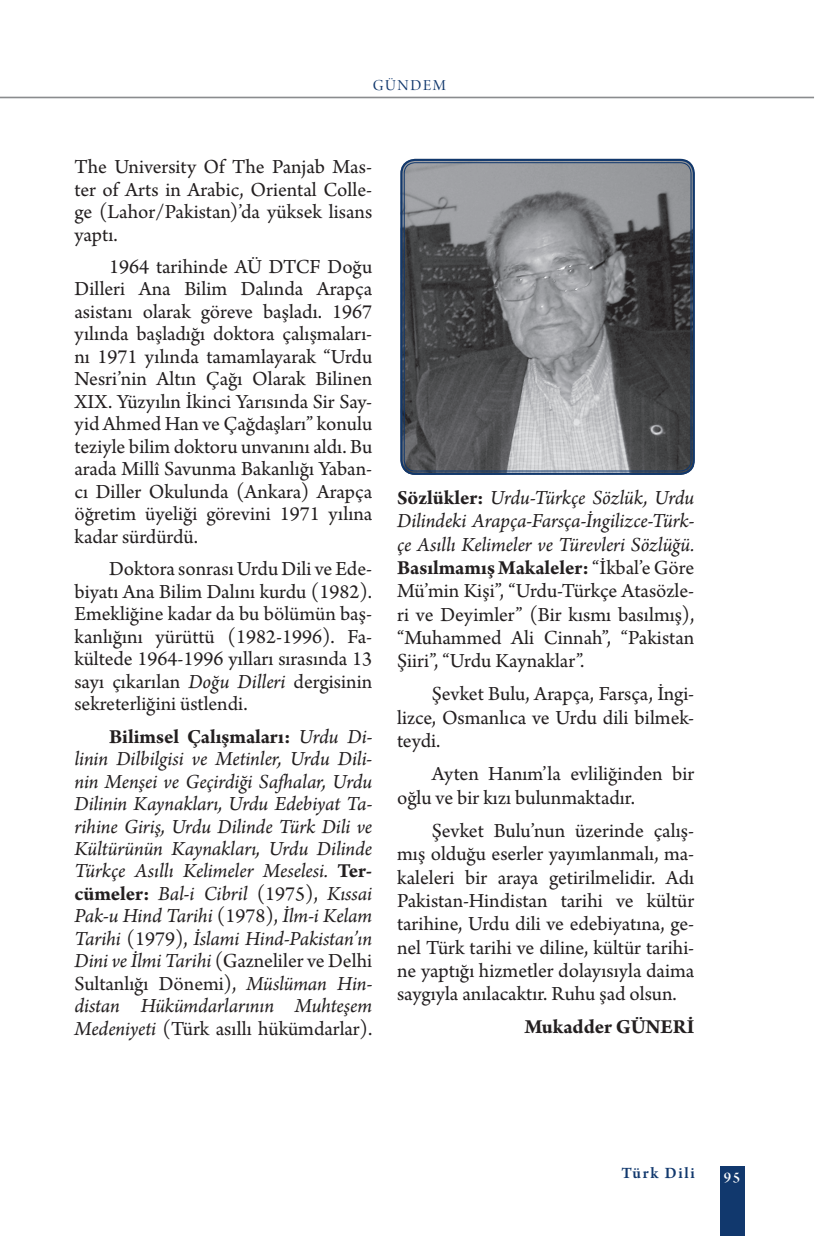
<style>
.page{position:relative;width:819px;height:1241px;background:#fff}
.page>*{position:absolute;margin:0;border:0;box-sizing:border-box;transform-origin:0 0}
.t1{font:21px/22.4px "Arno Pro";color:#231f20;text-align:justify}
.t2{font:italic 21px/22.4px "Arno Pro";letter-spacing:-.005em;color:#231f20;text-align:justify}
.t3{font:700 21px "Arno Pro";color:#231f20}
.t4{font:600 16.62px "Arno Pro";letter-spacing:.1em;color:#11386d}
.t5{font:16.1px "Arno Pro Display";letter-spacing:.1em;color:#11386d}
.t6{font:15.75px "Arno Pro Smbd Display";color:#fff}
.s1{font-style:italic}
.s2{font-weight:700;font-style:normal}
.s3{font-style:normal}
.s4{font-weight:700}
</style>
<div class="page">
<div style="left:719px;top:1166px;width:25px;height:69px;background:#11386d"></div>
<hr style="left:0;top:97px;width:814px;height:1px;background:#808285">
<img style="left:401px;top:159px;width:293px;height:316px">
<div style="left:400px;top:159px;width:294px;height:316px;border:2px solid #11386d;border-radius:14px"></div>
<div style="left:404px;top:162px;width:287px;height:309px;border:1px solid #11386d;border-radius:11px"></div>
<p class="t5" style="left:373px;top:77px;width:74px">GÜNDEM</p>
<p class="t1" style="left:74px;top:157px;width:299px">The University Of The Panjab Mas&shy;ter of Arts in Arabic, Oriental Colle&shy;ge (Lahor/Pakistan)’da yüksek lisans yaptı.</p>
<p class="t1" style="left:74px;top:256px;width:299px;text-indent:35px">1964 tarihinde AÜ DTCF Doğu Dilleri Ana Bilim Dalında Arapça asistanı olarak göreve başladı. 1967 yılında başladığı doktora çalışmaları&shy;nı 1971 yılında tamamlayarak “Urdu Nesri’nin Altın Çağı Olarak Bilinen XIX. Yüzyılın İkinci Yarısında Sir Say&shy;yid Ahmed Han ve Çağdaşları” konulu teziyle bilim doktoru unvanını aldı. Bu arada Millî Savunma Bakanlığı Yaban&shy;cı Diller Okulunda (Ankara) Arapça öğretim üyeliği görevini 1971 yılına kadar sürdürdü.</p>
<p class="t1" style="left:74px;top:558px;width:299px;text-indent:35px">Doktora sonrası Urdu Dili ve Ede&shy;biyatı Ana Bilim Dalını kurdu (1982).<br>Emekliğine kadar da bu bölümün baş&shy;kanlığını yürüttü (1982-1996). Fa&shy;kültede 1964-1996 yılları sırasında 13 sayı çıkarılan <span class="s1">Doğu Dilleri</span> dergisinin sekreterliğini üstlendi.</p>
<p class="t2" style="left:74px;top:726px;width:299px;text-indent:35px"><span class="s2">Bilimsel Çalışmaları:</span> Urdu Di&shy;linin Dilbilgisi ve Metinler, Urdu Dili&shy;nin Menşei ve Geçirdiği Safhalar, Urdu Dilinin Kaynakları, Urdu Edebiyat Ta&shy;rihine Giriş, Urdu Dilinde Türk Dili ve Kültürünün Kaynakları, Urdu Dilinde Türkçe Asıllı Kelimeler Meselesi. <span class="s2">Ter&shy;cümeler:</span> Bal-i Cibril <span class="s3">(1975),</span> Kıssai Pak-u Hind Tarihi <span class="s3">(1978),</span> İlm-i Kelam Tarihi <span class="s3">(1979),</span> İslami Hind-Pakistan’ın Dini ve İlmi Tarihi <span class="s3">(Gazneliler ve Delhi Sultanlığı Dönemi),</span> Müslüman Hin&shy;distan Hükümdarlarının Muhteşem Medeniyeti <span class="s3">(Türk asıllı hükümdarlar).</span></p>
<p class="t1" style="left:397px;top:487px;width:299px;line-height:23.3px"><span class="s4">Sözlükler:</span> <span class="s1">Urdu-Türkçe Sözlük, Urdu Dilindeki Arapça-Farsça-İngilizce-Türk&shy;çe Asıllı Kelimeler ve Türevleri Sözlüğü.<br></span><span class="s4">Basılmamış Makaleler:</span> “İkbal’e Göre Mü’min Kişi”, “Urdu-Türkçe Atasözle&shy;ri ve Deyimler” (Bir kısmı basılmış), “Muhammed Ali Cinnah”, “Pakistan Şiiri”, “Urdu Kaynaklar”.</p>
<p class="t1" style="left:397px;top:683px;width:299px;line-height:23.3px;text-indent:35px">Şevket Bulu, Arapça, Farsça, İngi&shy;lizce, Osmanlıca ve Urdu dili bilmek&shy;teydi.</p>
<p class="t1" style="left:397px;top:763px;width:299px;line-height:23.3px;text-indent:35px">Ayten Hanım’la evliliğinden bir oğlu ve bir kızı bulunmaktadır.</p>
<p class="t1" style="left:397px;top:820px;width:299px;line-height:23.3px;text-indent:35px">Şevket Bulu’nun üzerinde çalış&shy;mış olduğu eserler yayımlanmalı, ma&shy;kaleleri bir araya getirilmelidir. Adı Pakistan-Hindistan tarihi ve kültür tarihine, Urdu dili ve edebiyatına, ge&shy;nel Türk tarihi ve diline, kültür tarihi&shy;ne yaptığı hizmetler dolayısıyla daima saygıyla anılacaktır. Ruhu şad olsun.</p>
<p class="t3" style="left:524px;top:1014px;width:171px">Mukadder GÜNERİ</p>
<p class="t4" style="left:621px;top:1162px;width:75px">Türk Dili</p>
<p class="t6" style="left:723px;top:1167px;width:18px">95</p>
</div>
